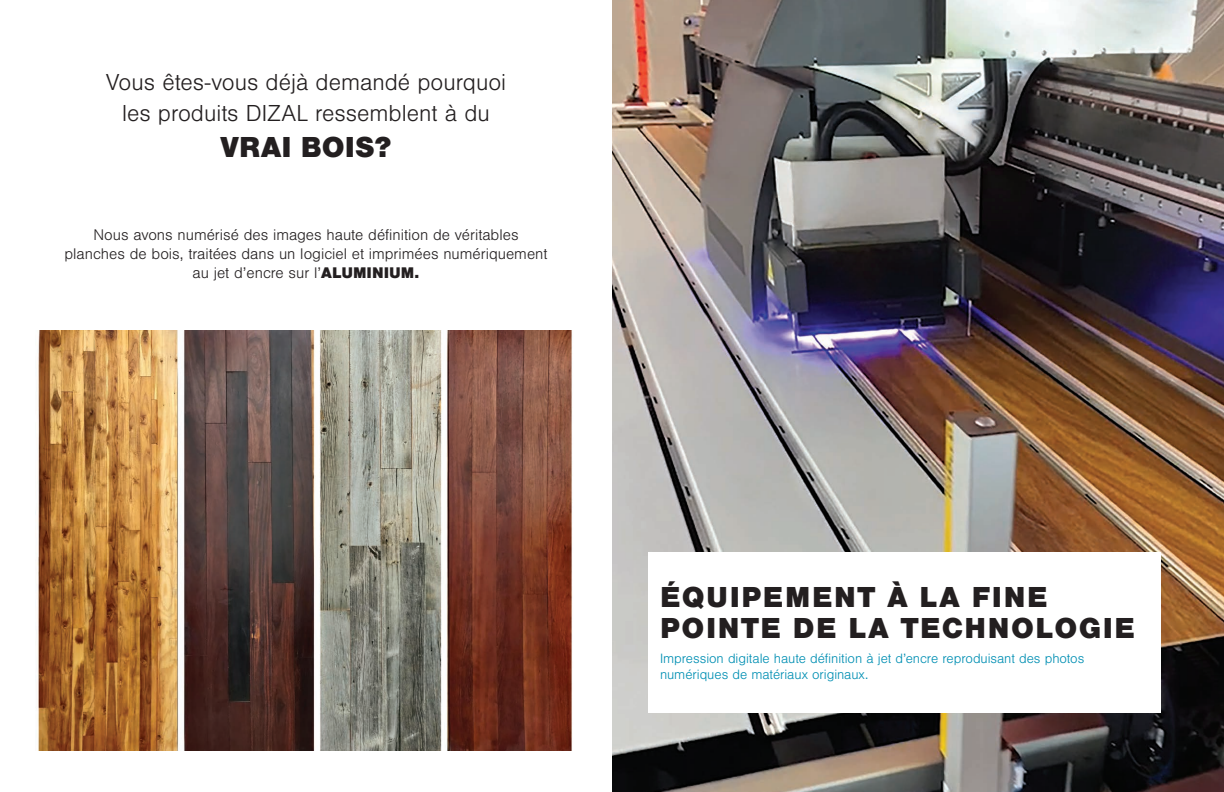
<style>
.page{position:relative;width:1224px;height:792px;background:#fff}
.page>*{position:absolute;margin:0;border:0;box-sizing:border-box;transform-origin:0 0}
.Sous-titre{font:900 30px "Nimbus San";letter-spacing:.05em;color:#231f20}
.Sous-titre-2{font:900 30px "Nimbus San";color:#231f20}
.t1{font:300 24px "Nimbus San";color:#231f20}
.t2{font:300 16px "Nimbus San";color:#231f20}
.Grand_texte{font:300 14px/16px "Nimbus San";letter-spacing:-.005em;color:#008fb3}
.s1{font-weight:900}
</style>
<div class="page">
<img style="left:612px;top:0;width:612px;height:792px">
<img style="left:35px;top:331px;width:538px;height:420px">
<div style="left:648px;top:553px;width:513px;height:160px;background:#fff"></div>
<p class="t1" style="left:106px;top:69px;width:402px">Vous êtes-vous déjà demandé pourquoi</p>
<p class="t1" style="left:122px;top:100px;width:369px">les produits DIZAL ressemblent à du</p>
<p class="Sous-titre-2" style="left:221px;top:130px;width:172px">VRAI BOIS?</p>
<p class="t2" style="left:93px;top:226px;width:427px">Nous avons numérisé des images haute définition de véritables</p>
<p class="t2" style="left:64px;top:245px;width:485px">planches de bois, traitées dans un logiciel et imprimées numériquement</p>
<p class="t2" style="left:193px;top:265px;width:228px">au jet d’encre sur l’<span class="s1">ALUMINIUM.</span></p>
<p class="Sous-titre" style="left:660px;top:580px;width:389px">ÉQUIPEMENT À LA FINE</p>
<p class="Sous-titre" style="left:660px;top:610px;width:476px">POINTE DE LA TECHNOLOGIE</p>
<p class="Grand_texte" style="left:660px;top:650px;width:426px">Impression digitale haute définition à jet d’encre reproduisant des photos numériques de matériaux originaux.</p>
</div>
